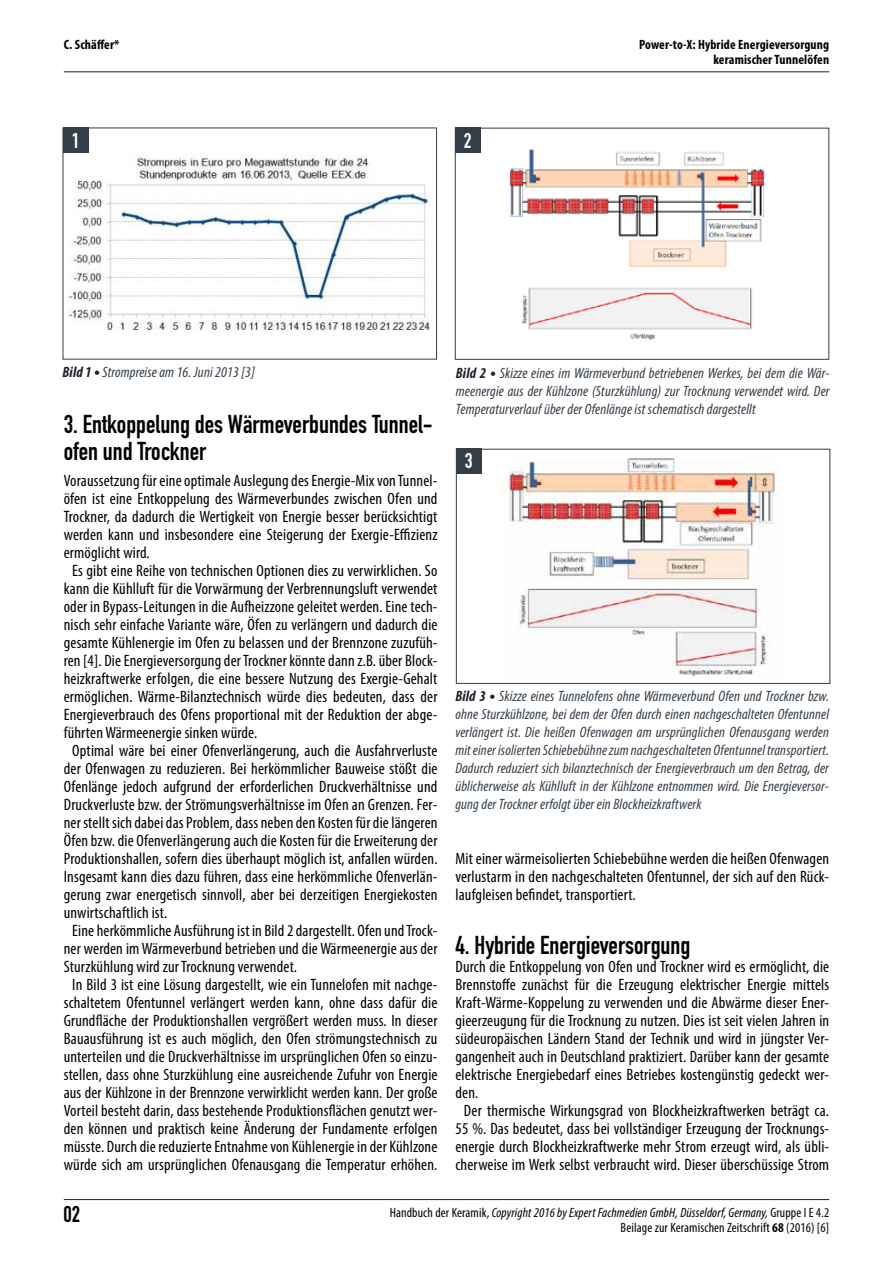
<style>
.page{position:relative;width:893px;height:1263px;background:#fff}
.page>*{position:absolute;margin:0;border:0;box-sizing:border-box;transform-origin:0 0}
.t1{font:25.5px/27px "DIN Engschrift";color:#000}
.t2{font:22.5px "DIN Engschrift";color:#000}
.t3{font:21px "DIN Engschrift";color:#fff}
.t4{font:condensed 16.5px/18px "Myriad Pro";letter-spacing:.01em;color:#000;text-align:justify}
.t5{font:italic condensed 15px/18px "Myriad Pro";letter-spacing:.01em;color:#333e48;text-align:justify}
.t6{font:condensed 13.5px/15px "Myriad Pro";letter-spacing:.01em;color:#000;text-align:right}
.t7{font:700 condensed 13.5px/15px "Myriad Pro";letter-spacing:.01em;color:#000;text-align:right}
.t8{font:10.65px "Arial";color:#000}
.s1{font-weight:700;color:#1d1f29}
.s2{font-family:"DIN Engschrift";font-style:normal;font-stretch:normal;font-size:12px;color:#1d1f29}
.s3{font-style:italic}
.s4{font-weight:700}
</style>
<div class="page">
<div style="left:455px;top:128px;width:374px;height:232px;border:1px solid #333e48"></div>
<hr style="left:64px;top:1199px;width:765px;height:1px;background:#1d1f29">
<hr style="left:64px;top:71px;width:765px;height:1px;background:#1d1f29">
<div style="left:63px;top:128px;width:25px;height:25px;background:#333e48"></div>
<img style="left:502px;top:459px;width:276px;height:218px">
<div style="left:456px;top:449px;width:374px;height:235px;border:1px solid #333e48"></div>
<img style="left:510px;top:149px;width:255px;height:191px">
<img style="left:68px;top:156px;width:362px;height:180px">
<div style="left:455px;top:128px;width:25px;height:25px;background:#333e48"></div>
<div style="left:456px;top:448px;width:25px;height:26px;background:#333e48"></div>
<p class="t7" style="left:64px;top:37px;width:57px">C. Schäffer*</p>
<p class="t3" style="left:72px;top:128px;width:9px">1</p>
<p class="t3" style="left:464px;top:128px;width:9px">2</p>
<p class="t7" style="left:639px;top:37px;width:191px">Power-to-X: Hybride Energieversorgung keramischer Tunnelöfen</p>
<p class="t8" style="left:62px;top:358px;width:28px">Bild 2</p>
<p class="t5" style="left:63px;top:363px;width:194px"><span class="s1">Bild 1</span> <span class="s2">•</span> Strompreise am 16. Juni 2013 [3]</p>
<p class="t5" style="left:456px;top:364px;width:375px"><span class="s1">Bild 2</span> <span class="s2">•</span> Skizze eines im Wärmeverbund betriebenen Werkes, bei dem die Wär&shy;meenergie aus der Kühlzone (Sturzkühlung) zur Trocknung verwendet wird. Der Temperaturverlauf über der Ofenlänge ist schematisch dargestellt</p>
<h1 class="t1" style="left:64px;top:410px;width:370px">3. Entkoppelung des Wärmeverbundes Tunnel&shy;ofen und Trockner</h1>
<p class="t4" style="left:64px;top:471px;width:375px">Voraussetzung für eine optimale Auslegung des Energie-Mix von Tunnel-</p>
<p class="t4" style="left:64px;top:489px;width:375px">öfen ist eine Entkoppelung des Wärmeverbundes zwischen Ofen und</p>
<p class="t4" style="left:64px;top:507px;width:375px">Trockner, da dadurch die Wertigkeit von Energie besser berücksichtigt</p>
<p class="t4" style="left:64px;top:525px;width:375px">werden kann und insbesondere eine Steigerung der Exergie-Effizienz</p>
<p class="t4" style="left:64px;top:543px;width:88px">ermöglicht wird.</p>
<p class="t4" style="left:72px;top:561px;width:367px">Es gibt eine Reihe von technischen Optionen dies zu verwirklichen. So</p>
<p class="t4" style="left:64px;top:579px;width:375px">kann die Kühlluft für die Vorwärmung der Verbrennungsluft verwendet</p>
<p class="t4" style="left:64px;top:597px;width:375px">oder in Bypass-Leitungen in die Aufheizzone geleitet werden. Eine tech-</p>
<p class="t4" style="left:64px;top:615px;width:375px">nisch sehr einfache Variante wäre, Öfen zu verlängern und dadurch die</p>
<p class="t4" style="left:64px;top:633px;width:375px">gesamte Kühlenergie im Ofen zu belassen und der Brennzone zuzufüh-</p>
<p class="t4" style="left:64px;top:651px;width:375px">ren [4]. Die Energieversorgung der Trockner könnte dann z.B. über Block-</p>
<p class="t4" style="left:64px;top:669px;width:375px">heizkraftwerke erfolgen, die eine bessere Nutzung des Exergie-Gehalt</p>
<p class="t4" style="left:64px;top:687px;width:375px">ermöglichen. Wärme-Bilanztechnisch würde dies bedeuten, dass der</p>
<p class="t4" style="left:64px;top:705px;width:375px">Energieverbrauch des Ofens proportional mit der Reduktion der abge-</p>
<p class="t4" style="left:64px;top:723px;width:195px">führten Wärmeenergie sinken würde.</p>
<p class="t4" style="left:72px;top:741px;width:367px">Optimal wäre bei einer Ofenverlängerung, auch die Ausfahrverluste</p>
<p class="t4" style="left:64px;top:759px;width:375px">der Ofenwagen zu reduzieren. Bei herkömmlicher Bauweise stößt die</p>
<p class="t4" style="left:64px;top:777px;width:375px">Ofenlänge jedoch aufgrund der erforderlichen Druckverhältnisse und</p>
<p class="t4" style="left:64px;top:795px;width:375px">Druckverluste bzw. der Strömungsverhältnisse im Ofen an Grenzen. Fer-</p>
<p class="t4" style="left:64px;top:813px;width:375px">ner stellt sich dabei das Problem, dass neben den Kosten für die längeren</p>
<p class="t4" style="left:64px;top:831px;width:375px">Öfen bzw. die Ofenverlängerung auch die Kosten für die Erweiterung der</p>
<p class="t4" style="left:64px;top:849px;width:375px">Produktionshallen, sofern dies überhaupt möglich ist, anfallen würden.</p>
<p class="t4" style="left:64px;top:867px;width:375px">Insgesamt kann dies dazu führen, dass eine herkömmliche Ofenverlän-</p>
<p class="t4" style="left:64px;top:885px;width:375px">gerung zwar energetisch sinnvoll, aber bei derzeitigen Energiekosten</p>
<p class="t4" style="left:64px;top:903px;width:105px">unwirtschaftlich ist.</p>
<p class="t4" style="left:72px;top:921px;width:367px">Eine herkömmliche Ausführung ist in Bild 2 dargestellt. Ofen und Trock-</p>
<p class="t4" style="left:64px;top:939px;width:375px">ner werden im Wärmeverbund betrieben und die Wärmeenergie aus der</p>
<p class="t4" style="left:64px;top:957px;width:235px">Sturzkühlung wird zur Trocknung verwendet.</p>
<p class="t4" style="left:72px;top:975px;width:367px">In Bild 3 ist eine Lösung dargestellt, wie ein Tunnelofen mit nachge-</p>
<p class="t4" style="left:64px;top:993px;width:375px">schaltetem Ofentunnel verlängert werden kann, ohne dass dafür die</p>
<p class="t4" style="left:64px;top:1011px;width:375px">Grundfläche der Produktionshallen vergrößert werden muss. In dieser</p>
<p class="t4" style="left:64px;top:1029px;width:375px">Bauausführung ist es auch möglich, den Ofen strömungstechnisch zu</p>
<p class="t4" style="left:64px;top:1047px;width:375px">unterteilen und die Druckverhältnisse im ursprünglichen Ofen so einzu-</p>
<p class="t4" style="left:64px;top:1065px;width:375px">stellen, dass ohne Sturzkühlung eine ausreichende Zufuhr von Energie</p>
<p class="t4" style="left:64px;top:1083px;width:375px">aus der Kühlzone in der Brennzone verwirklicht werden kann. Der große</p>
<p class="t4" style="left:64px;top:1101px;width:375px">Vorteil besteht darin, dass bestehende Produktionsflächen genutzt wer-</p>
<p class="t4" style="left:64px;top:1119px;width:375px">den können und praktisch keine Änderung der Fundamente erfolgen</p>
<p class="t4" style="left:64px;top:1137px;width:375px">müsste. Durch die reduzierte Entnahme von Kühlenergie in der Kühlzone</p>
<p class="t4" style="left:64px;top:1155px;width:375px">würde sich am ursprünglichen Ofenausgang die Temperatur erhöhen.</p>
<p class="t3" style="left:465px;top:449px;width:9px">3</p>
<p class="t8" style="left:62px;top:649px;width:28px">Bild 3</p>
<p class="t5" style="left:455px;top:687px;width:375px"><span class="s1">Bild 3</span> <span class="s2">•</span> Skizze eines Tunnelofens ohne Wärmeverbund Ofen und Trockner bzw. ohne Sturzkühlzone, bei dem der Ofen durch einen nachgeschalteten Ofentunnel verlängert ist. Die heißen Ofenwagen am ursprünglichen Ofenausgang werden mit einer isolierten Schiebebühne zum nachgeschalteten Ofentunnel transportiert.<br>Dadurch reduziert sich bilanztechnisch der Energieverbrauch um den Betrag, der üblicherweise als Kühlluft in der Kühlzone entnommen wird. Die Energieversor&shy;gung der Trockner erfolgt über ein Blockheizkraftwerk</p>
<p class="t4" style="left:455px;top:849px;width:375px">Mit einer wärmeisolierten Schiebebühne werden die heißen Ofenwagen verlustarm in den nachgeschalteten Ofentunnel, der sich auf den Rück&shy;laufgleisen befindet, transportiert.</p>
<h1 class="t1" style="left:455px;top:932px;width:236px">4. Hybride Energieversorgung</h1>
<p class="t4" style="left:455px;top:957px;width:375px">Durch die Entkoppelung von Ofen und Trockner wird es ermöglicht, die</p>
<p class="t4" style="left:455px;top:975px;width:375px">Brennstoffe zunächst für die Erzeugung elektrischer Energie mittels</p>
<p class="t4" style="left:455px;top:993px;width:375px">Kraft-Wärme-Koppelung zu verwenden und die Abwärme dieser Ener-</p>
<p class="t4" style="left:455px;top:1011px;width:375px">gieerzeugung für die Trocknung zu nutzen. Dies ist seit vielen Jahren in</p>
<p class="t4" style="left:455px;top:1029px;width:375px">südeuropäischen Ländern Stand der Technik und wird in jüngster Ver-</p>
<p class="t4" style="left:455px;top:1047px;width:375px">gangenheit auch in Deutschland praktiziert. Darüber kann der gesamte</p>
<p class="t4" style="left:455px;top:1065px;width:375px">elektrische Energiebedarf eines Betriebes kostengünstig gedeckt wer-</p>
<p class="t4" style="left:455px;top:1083px;width:24px">den.</p>
<p class="t4" style="left:464px;top:1101px;width:367px">Der thermische Wirkungsgrad von Blockheizkraftwerken beträgt ca.</p>
<p class="t4" style="left:455px;top:1119px;width:375px">55 %. Das bedeutet, dass bei vollständiger Erzeugung der Trocknungs-</p>
<p class="t4" style="left:455px;top:1137px;width:375px">energie durch Blockheizkraftwerke mehr Strom erzeugt wird, als übli-</p>
<p class="t4" style="left:455px;top:1155px;width:375px">cherweise im Werk selbst verbraucht wird. Dieser überschüssige Strom</p>
<h2 class="t2" style="left:63px;top:1201px;width:18px">02</h2>
<p class="t6" style="left:390px;top:1204px;width:441px">Handbuch der Keramik, <span class="s3">Copyright 2016 by Expert Fachmedien GmbH, Düsseldorf, Germany,</span> Gruppe I E 4.2<br>Beilage zur Keramischen Zeitschrift <span class="s4">68</span> (2016) [6]</p>
</div>
